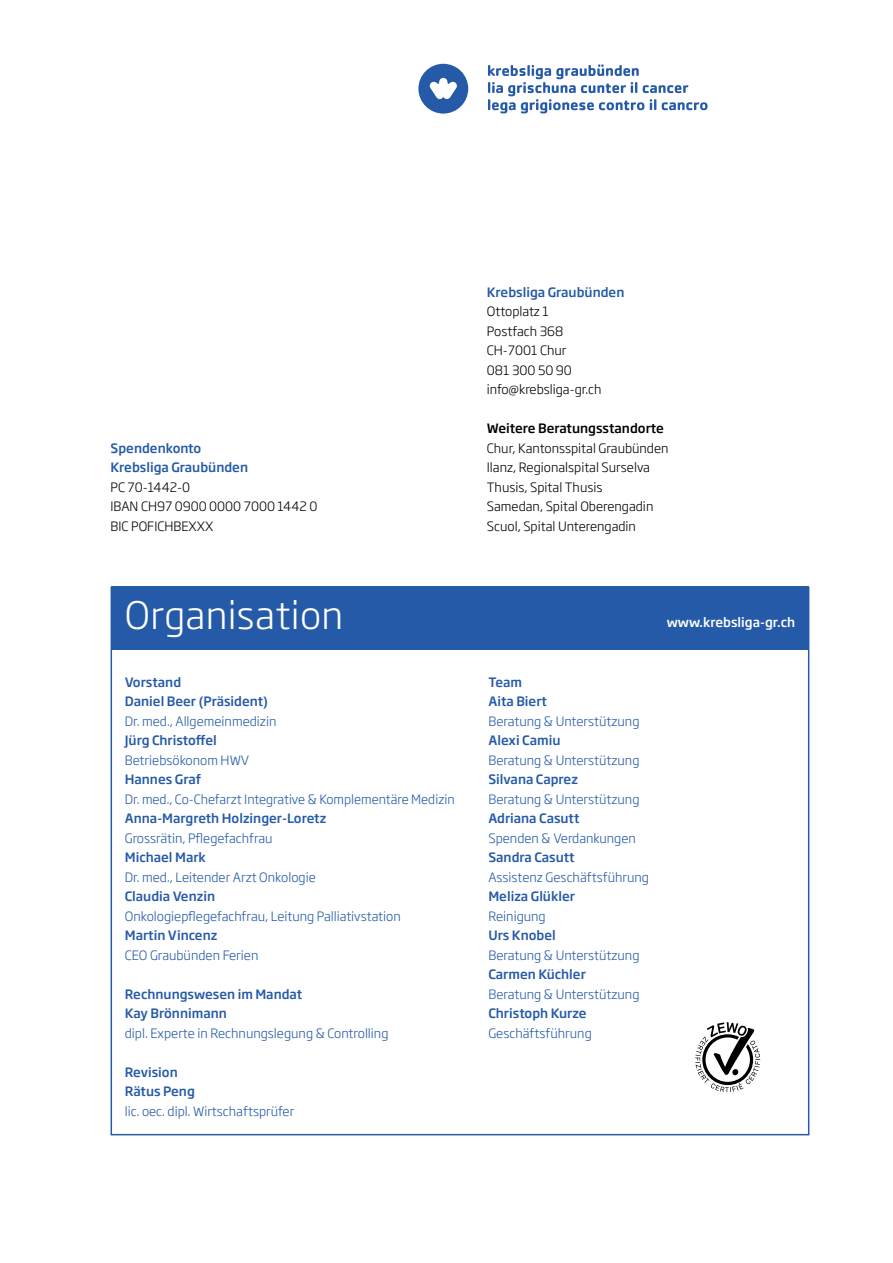
<style>
.page{position:relative;width:893px;height:1263px;background:#fff}
.page>*{position:absolute;margin:0;border:0;box-sizing:border-box;transform-origin:0 0}
.t1{font:300 37.5px "Soho Gothic Pro";letter-spacing:.01em;color:#fff}
.t2{font:300 12.75px "Soho Gothic Pro";color:#255aa8}
.t3{font:500 12.75px/19.5px "Soho Gothic Pro";color:#255aa8}
.t4{font:300 12.75px/19.5px "Soho Gothic Pro";color:#000}
.t5{font:500 12.75px "Soho Gothic Pro";color:#000}
.t6{font:500 12.75px "Soho Gothic Pro";color:#fff}
</style>
<div class="page">
<div style="left:111px;top:586px;width:698px;height:64px;background:#255aa8"></div>
<div style="left:418px;top:64px;width:50px;height:50px;background:#255aa8;border-radius:50%"></div>
<svg style="left:488px;top:65px;width:220px;height:48px"></svg>
<svg style="left:429px;top:78px;width:28px;height:21px"></svg>
<svg style="left:695px;top:1022px;width:65px;height:70px"></svg>
<p class="t3" style="left:111px;top:437px;width:139px">Spendenkonto<br>Krebsliga Graubünden</p>
<p class="t4" style="left:111px;top:476px;width:208px">PC 70-1442-0<br>IBAN CH97 0900 0000 7000 1442 0<br>BIC POFICHBEXXX</p>
<h1 class="t1" style="left:125px;top:586px;width:220px">Organisation</h1>
<p class="t3" style="left:125px;top:671px;width:145px">Vorstand<br>Daniel Beer (Präsident)</p>
<p class="t2" style="left:125px;top:711px;width:153px">Dr. med., Allgemeinmedizin</p>
<p class="t3" style="left:125px;top:730px;width:93px">Jürg Christoffel</p>
<p class="t2" style="left:125px;top:750px;width:126px">Betriebsökonom HWV</p>
<p class="t3" style="left:125px;top:769px;width:78px">Hannes Graf</p>
<p class="t2" style="left:125px;top:789px;width:331px">Dr. med., Co-Chefarzt Integrative &amp; Komplementäre Medizin</p>
<p class="t3" style="left:125px;top:808px;width:203px">Anna-Margreth Holzinger-Loretz</p>
<p class="t2" style="left:125px;top:828px;width:149px">Grossrätin, Pflegefachfrau</p>
<p class="t3" style="left:125px;top:847px;width:83px">Michael Mark</p>
<p class="t2" style="left:125px;top:867px;width:193px">Dr. med., Leitender Arzt Onkologie</p>
<p class="t3" style="left:125px;top:886px;width:92px">Claudia Venzin</p>
<p class="t2" style="left:125px;top:906px;width:277px">Onkologiepflegefachfrau, Leitung Palliativstation</p>
<p class="t3" style="left:125px;top:925px;width:94px">Martin Vincenz</p>
<p class="t2" style="left:125px;top:945px;width:135px">CEO Graubünden Ferien</p>
<p class="t3" style="left:125px;top:983px;width:179px">Rechnungswesen im Mandat<br>Kay Brönnimann</p>
<p class="t2" style="left:125px;top:1023px;width:265px">dipl. Experte in Rechnungslegung &amp; Controlling</p>
<p class="t3" style="left:125px;top:1061px;width:72px">Revision<br>Rätus Peng</p>
<p class="t2" style="left:125px;top:1101px;width:171px">lic. oec. dipl. Wirtschaftsprüfer</p>
<p class="t3" style="left:487px;top:281px;width:139px">Krebsliga Graubünden</p>
<p class="t4" style="left:487px;top:301px;width:116px">Ottoplatz 1<br>Postfach 368<br>CH-7001 Chur<br>081 300 50 90 info@krebsliga-gr.ch</p>
<p class="t5" style="left:487px;top:418px;width:178px">Weitere Beratungsstandorte</p>
<p class="t4" style="left:487px;top:437px;width:183px">Chur, Kantonsspital Graubünden<br>Ilanz, Regionalspital Surselva<br>Thusis, Spital Thusis<br>Samedan, Spital Oberengadin<br>Scuol, Spital Unterengadin</p>
<p class="t3" style="left:488px;top:671px;width:60px">Team<br>Aita Biert</p>
<p class="t2" style="left:488px;top:711px;width:153px">Beratung &amp; Unterstützung</p>
<p class="t3" style="left:488px;top:730px;width:74px">Alexi Camiu</p>
<p class="t2" style="left:488px;top:750px;width:153px">Beratung &amp; Unterstützung</p>
<p class="t3" style="left:488px;top:769px;width:91px">Silvana Caprez</p>
<p class="t2" style="left:488px;top:789px;width:153px">Beratung &amp; Unterstützung</p>
<p class="t3" style="left:488px;top:808px;width:93px">Adriana Casutt</p>
<p class="t2" style="left:488px;top:828px;width:149px">Spenden &amp; Verdankungen</p>
<p class="t3" style="left:488px;top:847px;width:88px">Sandra Casutt</p>
<p class="t2" style="left:488px;top:867px;width:162px">Assistenz Geschäftsführung</p>
<p class="t3" style="left:488px;top:886px;width:88px">Meliza Glükler</p>
<p class="t2" style="left:488px;top:906px;width:59px">Reinigung</p>
<p class="t3" style="left:488px;top:925px;width:69px">Urs Knobel</p>
<p class="t2" style="left:488px;top:945px;width:153px">Beratung &amp; Unterstützung</p>
<p class="t3" style="left:488px;top:964px;width:99px">Carmen Küchler</p>
<p class="t2" style="left:488px;top:984px;width:153px">Beratung &amp; Unterstützung</p>
<p class="t3" style="left:488px;top:1003px;width:100px">Christoph Kurze</p>
<p class="t2" style="left:488px;top:1023px;width:105px">Geschäftsführung</p>
<p class="t6" style="left:667px;top:613px;width:130px">www.krebsliga-gr.ch</p>
</div>
